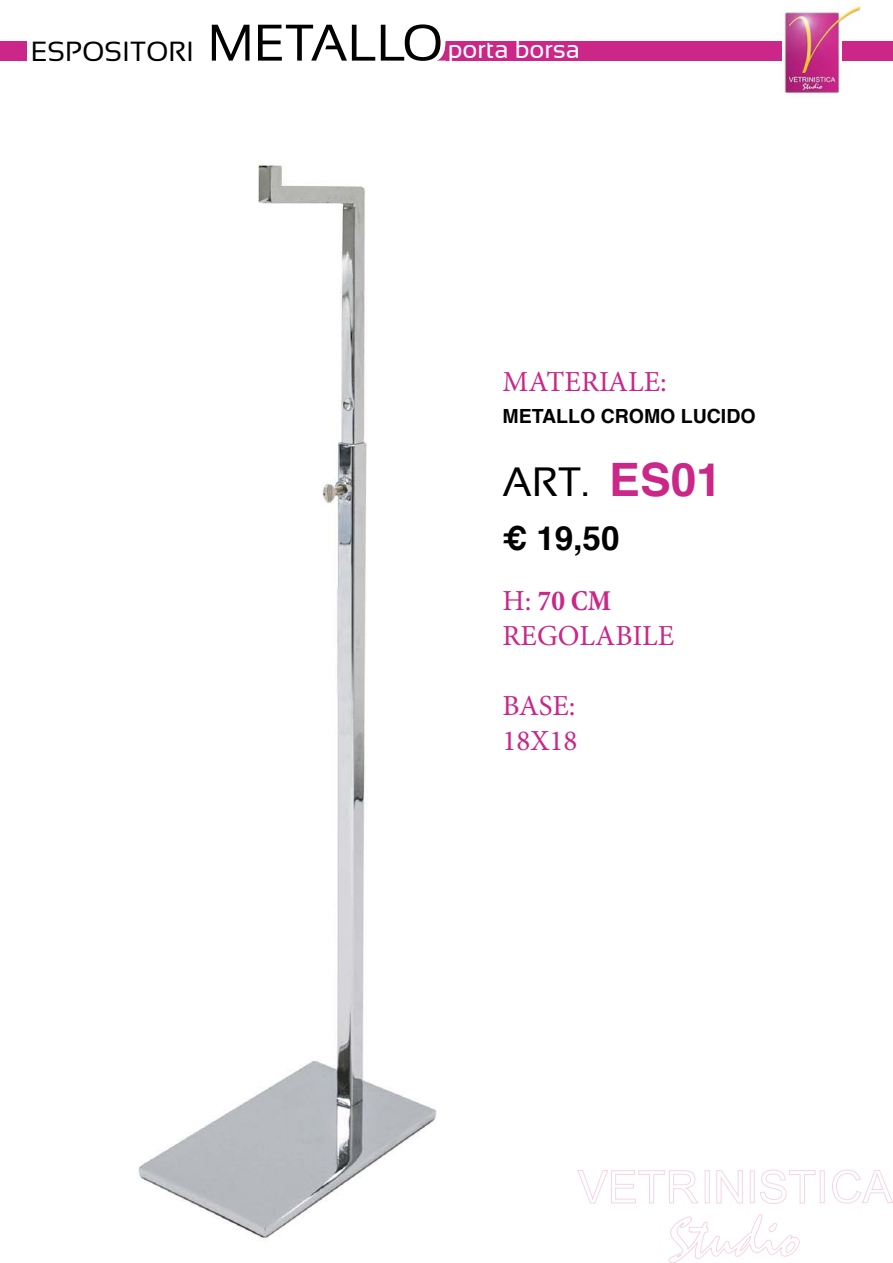
<style>
.page{position:relative;width:893px;height:1263px;background:#fff}
.page>*{position:absolute;margin:0;border:0;box-sizing:border-box;transform-origin:0 0}
.t1{font:40.95px "Sansation";color:#000}
.t2{font:700 33.3px "Helvetica";color:#000}
.t3{font:29.1px/35px "Minion Pro";color:#ca2788}
.t4{font:27.75px "Sansation";color:#000}
.t5{font:700 19.5px "Helvetica";color:#000}
.s1{font-size:51.45px}
.s2{font-size:25.5px;color:#fff}
.s3{font-family:"Helvetica";font-weight:700;font-size:46.05px;color:#ca2788}
.s4{font-weight:700;font-stretch:condensed}
</style>
<div class="page">
<svg style="left:577px;top:1169px;width:316px;height:94px"></svg>
<div style="left:446px;top:41px;width:447px;height:20px;background:#ca2788"></div>
<div style="left:0;top:41px;width:27px;height:20px;background:#ca2788"></div>
<svg style="left:437px;top:41px;width:9px;height:20px"></svg>
<img style="left:782px;top:3px;width:79px;height:91px">
<div style="left:842px;top:41px;width:51px;height:20px;background:#ca2788"></div>
<img style="left:138px;top:164px;width:299px;height:1075px">
<p class="t4" style="left:31px;top:35px;width:551px">ESPOSITORI <span class="s1">METALLO</span> <span class="s2">porta borsa</span></p>
<p class="t3" style="left:502px;top:364px;width:166px">MATERIALE:</p>
<p class="t5" style="left:502px;top:400px;width:255px">METALLO CROMO LUCIDO</p>
<h1 class="t1" style="left:502px;top:459px;width:221px">ART. <span class="s3">ES01</span></h1>
<p class="t2" style="left:502px;top:511px;width:119px">€ 19,50</p>
<p class="t3" style="left:502px;top:583px;width:173px">H: <span class="s4">70 CM<br></span>REGOLABILE</p>
<p class="t3" style="left:502px;top:688px;width:76px">BASE:<br>18X18</p>
</div>
